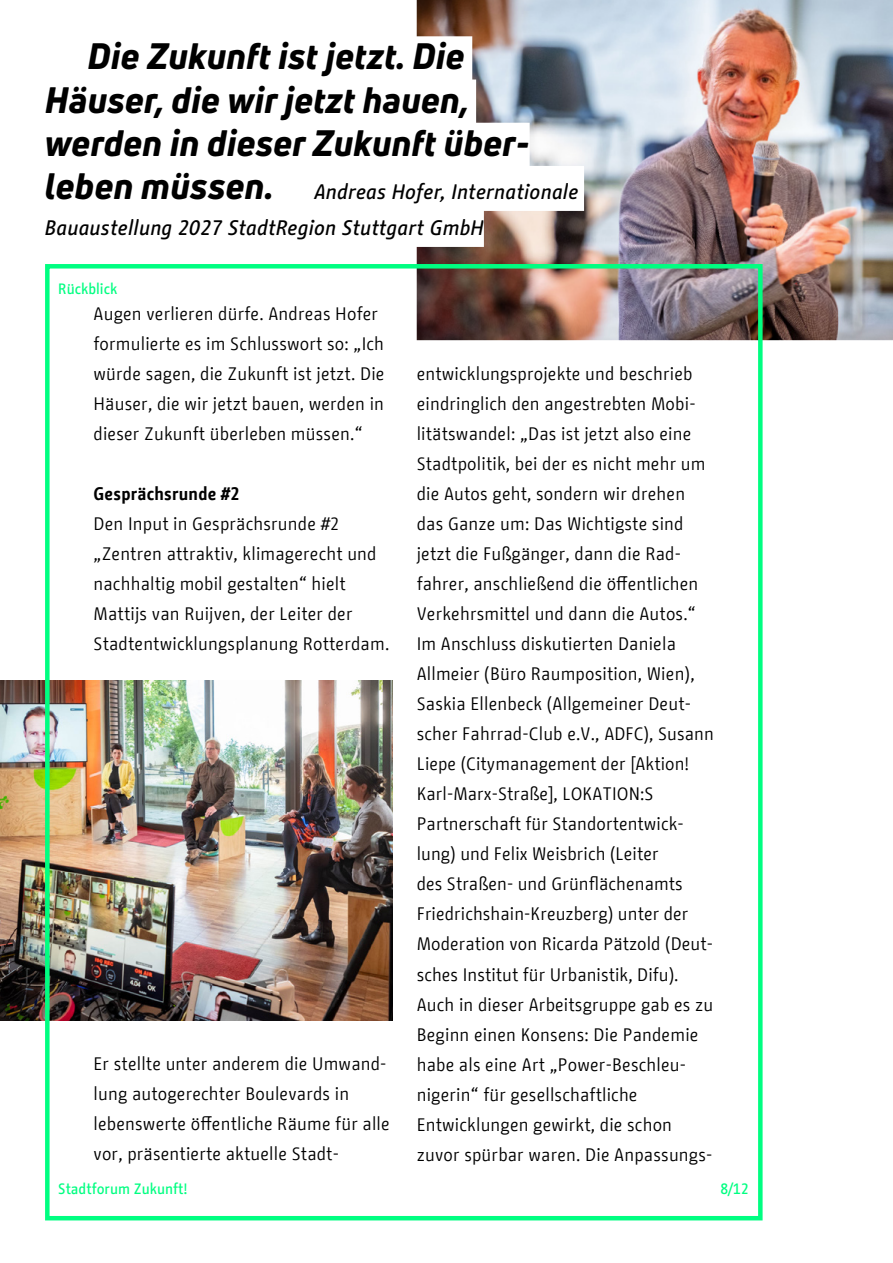
<style>
.page{position:relative;width:893px;height:1263px;background:#fff}
.page>*{position:absolute;margin:0;border:0;box-sizing:border-box;transform-origin:0 0}
.Zitate{font:italic 800 36px/43.2px "Uni Neue";letter-spacing:.01em;color:#000}
.Zitate-2{font:italic 500 21px/36px "BMF Change";letter-spacing:.01em;color:#000}
.Fließtext{font:18px/30px "BMF Change";letter-spacing:.01em;color:#000}
.Überschrift_3{font:700 18px "BMF Change";letter-spacing:.01em;color:#000}
.t1{font:500 15px "BMF Change";color:#00fe81}
.s1{font-family:"Uni Neue";font-weight:800;font-size:36px}
</style>
<div class="page">
<img style="left:0;top:680px;width:393px;height:340px">
<img style="left:417px;top:0;width:476px;height:340px">
<div style="left:87px;top:36px;width:385px;height:45px;background:#fff"></div>
<div style="left:45px;top:80px;width:431px;height:45px;background:#fff"></div>
<div style="left:45px;top:123px;width:485px;height:45px;background:#fff"></div>
<div style="left:45px;top:166px;width:539px;height:45px;background:#fff"></div>
<div style="left:45px;top:202px;width:439px;height:45px;background:#fff"></div>
<div style="left:45px;top:264px;width:718px;height:956px;border:4px solid #00fe81"></div>
<h5 class="Zitate" style="left:45px;top:34px;width:486px;text-indent:43px">Die Zukunft ist jetzt. Die<br>Häuser, die wir jetzt hauen, werden in dieser Zukunft über-</h5>
<h5 class="Zitate-2" style="left:45px;top:174px;width:535px"><span class="s1">leben müssen.</span> Andreas Hofer, Internationale<br>Bauaustellung 2027 StadtRegion Stuttgart GmbH</h5>
<p class="t1" style="left:58px;top:278px;width:61px">Rückblick</p>
<p class="Fließtext" style="left:94px;top:299px;width:292px">Augen verlieren dürfe. Andreas Hofer formulierte es im Schlusswort so: „Ich würde sagen, die Zukunft ist jetzt. Die Häuser, die wir jetzt bauen, werden in dieser Zukunft überleben müssen.“</p>
<h4 class="Überschrift_3" style="left:94px;top:481px;width:148px">Gesprächsrunde #2</h4>
<p class="Fließtext" style="left:94px;top:509px;width:297px">Den Input in Gesprächsrunde #2 „Zentren attraktiv, klimagerecht und nachhaltig mobil gestalten“ hielt Mattijs van Ruijven, der Leiter der Stadtentwicklungsplanung Rotterdam.</p>
<p class="Fließtext" style="left:94px;top:1049px;width:298px">Er stellte unter anderem die Umwand&shy;lung autogerechter Boulevards in lebenswerte öffentliche Räume für alle vor, präsentierte aktuelle Stadt-‑</p>
<p class="Fließtext" style="left:417px;top:359px;width:277px">entwicklungsprojekte und beschrieb</p>
<p class="Fließtext" style="left:417px;top:389px;width:290px">eindringlich den angestrebten Mobi&shy;litätswandel: „Das ist jetzt also eine Stadtpolitik, bei der es nicht mehr um die Autos geht, sondern wir drehen das Ganze um: Das Wichtigste sind jetzt die Fußgänger, dann die Rad&shy;fahrer, anschließend die öffentlichen Verkehrsmittel und dann die Autos.“</p>
<p class="Fließtext" style="left:417px;top:629px;width:299px">Im Anschluss diskutierten Daniela Allmeier (Büro Raumposition, Wien), Saskia Ellenbeck (Allgemeiner Deut&shy;scher Fahrrad-Club e.V., ADFC), Susann Liepe (Citymanagement der [Aktion!<br>Karl-Marx-Straße], LOKATION:S Partnerschaft für Standortentwick&shy;lung) und Felix Weisbrich (Leiter<br>des Straßen- und Grünflächenamts Friedrichshain-Kreuzberg) unter der Moderation von Ricarda Pätzold (Deut&shy;sches Institut für Urbanistik, Difu).</p>
<p class="Fließtext" style="left:417px;top:989px;width:298px">Auch in dieser Arbeitsgruppe gab es zu Beginn einen Konsens: Die Pandemie habe als eine Art „Power-Beschleu&shy;nigerin“ für gesellschaftliche Entwicklungen gewirkt, die schon zuvor spürbar waren. Die Anpassungs-</p>
<p class="t1" style="left:58px;top:1178px;width:131px">Stadtforum Zukunft!</p>
<p class="t1" style="left:720px;top:1178px;width:30px">8/12</p>
</div>
